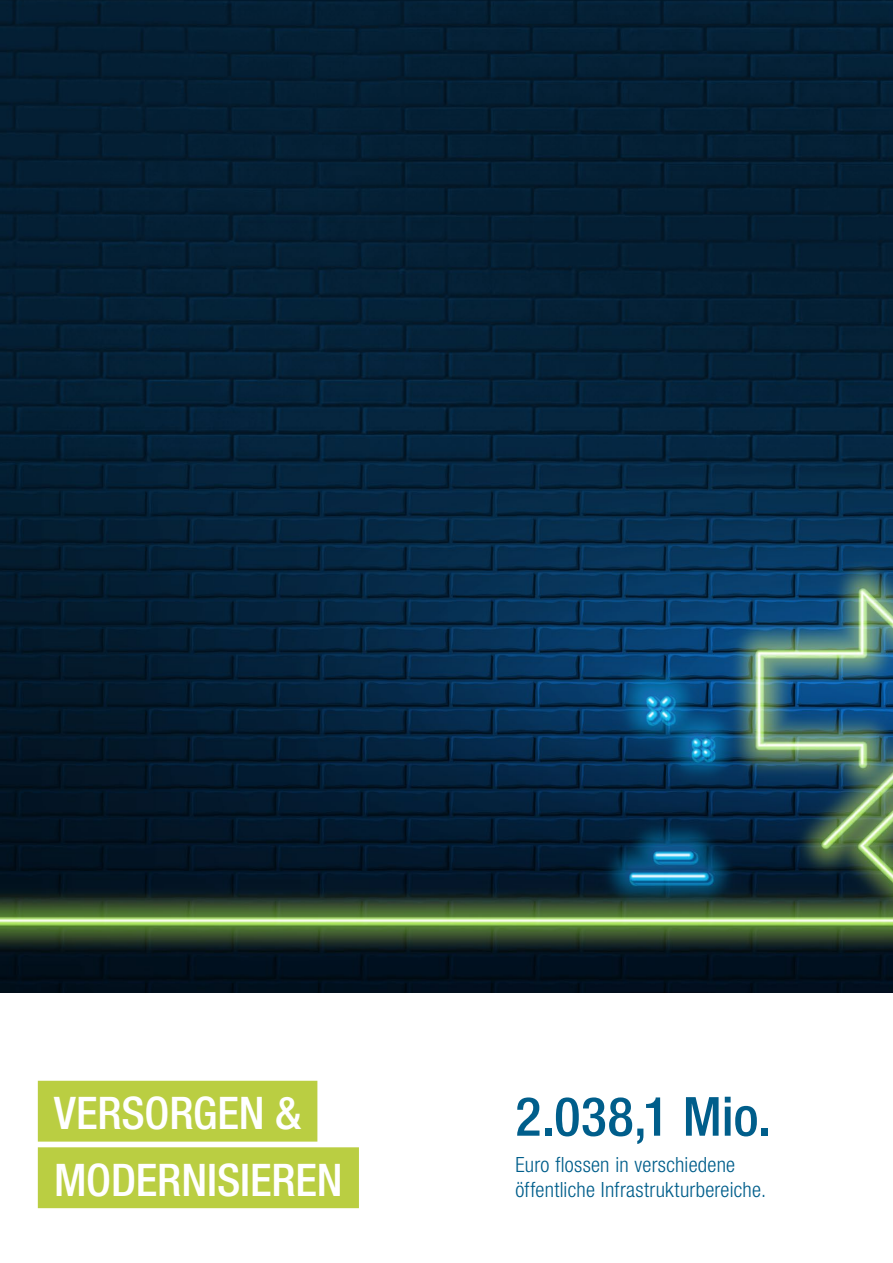
<style>
.page{position:relative;width:893px;height:1263px;background:#fff}
.page>*{position:absolute;margin:0;border:0;box-sizing:border-box;transform-origin:0 0}
.Headline_Titel_50pt_auf_grün{font:500 condensed 54px "Helvetica Neue LT Pro";letter-spacing:.005em;color:#005e8b}
.Headline_Hervorhebung_27pt_groß{font:500 condensed 45px "Helvetica Neue LT Pro";letter-spacing:-.005em;color:#fff}
.Abbinder_klein_8_pt_weiß{font:300 condensed 21px/25.2px "Helvetica Neue LT Pro";letter-spacing:.01em;color:#005e8b}
</style>
<div class="page">
<img style="left:0;top:0;width:893px;height:993px">
<div style="left:38px;top:1081px;width:279px;height:60px;background:#bace42"></div>
<div style="left:38px;top:1147px;width:321px;height:61px;background:#bace42"></div>
<p class="Headline_Hervorhebung_27pt_groß" style="left:54px;top:1086px;width:249px">VERSORGEN &amp;</p>
<p class="Headline_Hervorhebung_27pt_groß" style="left:54px;top:1153px;width:290px">MODERNISIEREN</p>
<p class="Headline_Titel_50pt_auf_grün" style="left:515px;top:1084px;width:257px">2.038,1 Mio.</p>
<p class="Abbinder_klein_8_pt_weiß" style="left:515px;top:1151px;width:252px">Euro flossen in verschiedene öffentliche Infrastrukturbereiche.</p>
</div>
